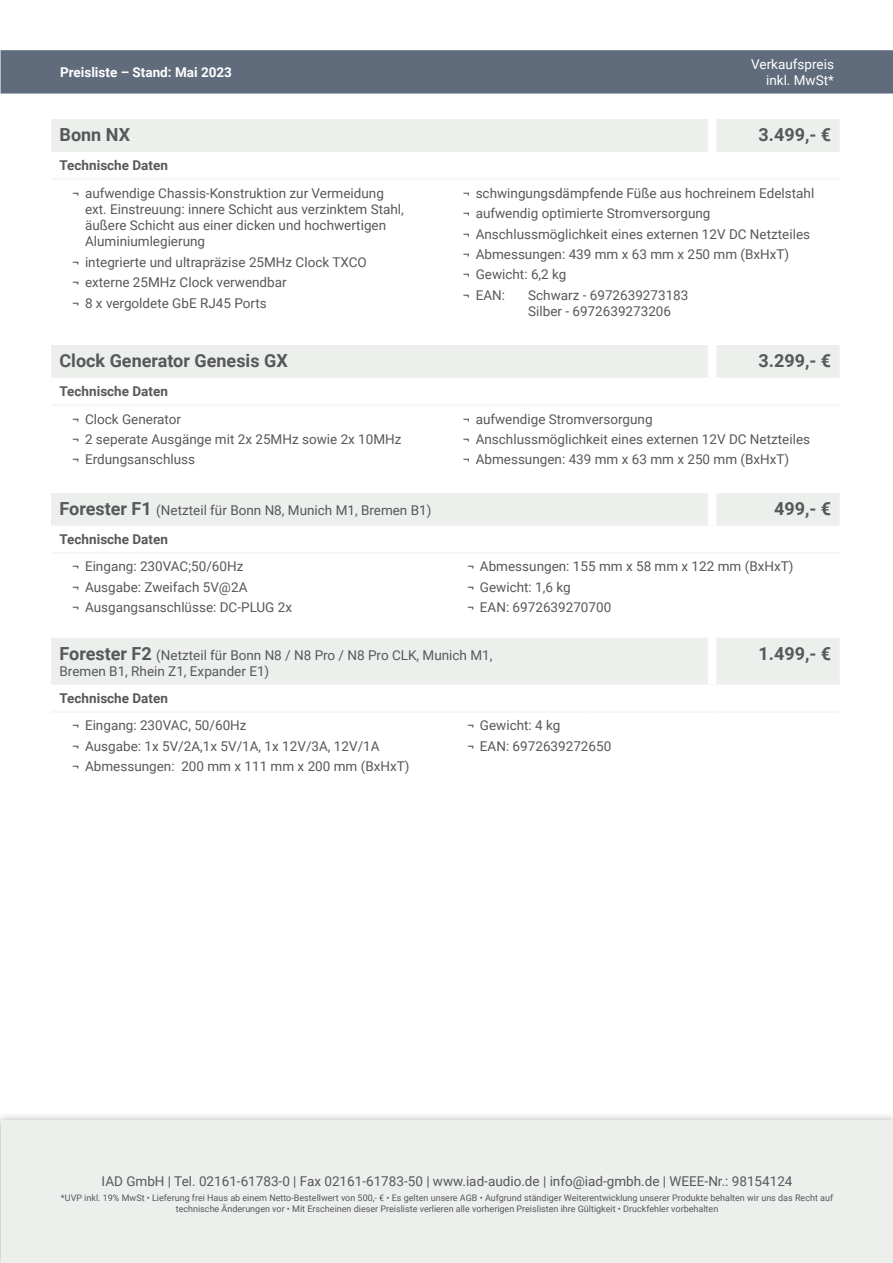
<style>
.page{position:relative;width:893px;height:1263px;background:#fff}
.page>*{position:absolute;margin:0;border:0;box-sizing:border-box;transform-origin:0 0}
.Artikel-Headline-VKP{font:700 18px "Roboto";color:#57585a}
.Artikel-Headline-Nam{font:700 18px "Roboto";color:#57585a}
.Artikel-Headline-Nam-2{font:13.5px/16.2px "Roboto";color:#57585a}
.Artikel-Subline{font:700 13.5px "Roboto";color:#57585a}
.t1{font:700 13.5px "Roboto";color:#fff}
.t2{font:13.5px/16.2px "Roboto";color:#fff;text-align:right}
.t3{font:9px/10.8px "Roboto";color:#57585a;text-align:center}
.s1{font-weight:700;font-size:18px}
</style>
<div class="page">
<div style="left:0;top:1112px;width:893px;height:151px;background:#231f20;opacity:.35"></div>
<div style="left:1px;top:1121px;width:892px;height:142px;background:#edefed"></div>
<div style="left:1px;top:50px;width:892px;height:44px;background:#606c7c"></div>
<div style="left:51px;top:493px;width:789px;height:33px;background:#edefed"></div>
<hr style="left:51px;top:552px;width:461px;height:2px;background:#f5f7f6">
<hr style="left:512px;top:552px;width:73px;height:2px;background:#f5f7f6">
<hr style="left:585px;top:552px;width:127px;height:2px;background:#f5f7f6">
<hr style="left:712px;top:552px;width:128px;height:2px;background:#f5f7f6">
<div style="left:708px;top:493px;width:8px;height:33px;background:#fff"></div>
<div style="left:51px;top:638px;width:789px;height:47px;background:#edefed"></div>
<hr style="left:51px;top:711px;width:461px;height:2px;background:#f5f7f6">
<hr style="left:512px;top:711px;width:73px;height:2px;background:#f5f7f6">
<hr style="left:585px;top:711px;width:127px;height:2px;background:#f5f7f6">
<hr style="left:712px;top:711px;width:128px;height:2px;background:#f5f7f6">
<div style="left:708px;top:638px;width:8px;height:47px;background:#fff"></div>
<div style="left:51px;top:119px;width:789px;height:33px;background:#edefed"></div>
<hr style="left:51px;top:178px;width:295px;height:2px;background:#f5f7f6">
<hr style="left:346px;top:178px;width:166px;height:2px;background:#f5f7f6">
<hr style="left:512px;top:178px;width:73px;height:2px;background:#f5f7f6">
<hr style="left:585px;top:178px;width:127px;height:2px;background:#f5f7f6">
<hr style="left:712px;top:178px;width:128px;height:2px;background:#f5f7f6">
<div style="left:708px;top:119px;width:8px;height:33px;background:#fff"></div>
<div style="left:51px;top:345px;width:789px;height:33px;background:#edefed"></div>
<hr style="left:51px;top:404px;width:295px;height:2px;background:#f5f7f6">
<hr style="left:346px;top:404px;width:166px;height:2px;background:#f5f7f6">
<hr style="left:512px;top:404px;width:73px;height:2px;background:#f5f7f6">
<hr style="left:585px;top:404px;width:127px;height:2px;background:#f5f7f6">
<hr style="left:712px;top:404px;width:128px;height:2px;background:#f5f7f6">
<div style="left:708px;top:345px;width:8px;height:33px;background:#fff"></div>
<p class="t1" style="left:60px;top:63px;width:173px">Preisliste – Stand: Mai 2023</p>
<p class="t2" style="left:751px;top:55px;width:84px">Verkaufspreis inkl. MwSt*</p>
<p class="Artikel-Headline-Nam" style="left:60px;top:122px;width:72px">Bonn NX</p>
<p class="Artikel-Headline-VKP" style="left:758px;top:122px;width:74px">3.499,- €</p>
<p class="Artikel-Subline" style="left:60px;top:156px;width:110px">Technische Daten</p>
<p class="Artikel-Headline-Nam-2" style="left:85px;top:184px;width:320px;text-indent:-13px">¬ aufwendige Chassis-Konstruktion zur Vermeidung ext. Einstreuung: innere Schicht aus verzinktem Stahl, äußere Schicht aus einer dicken und hochwertigen Aluminiumlegierung</p>
<p class="Artikel-Headline-Nam-2" style="left:72px;top:253px;width:296px">¬ integrierte und ultrapräzise 25MHz Clock TXCO</p>
<p class="Artikel-Headline-Nam-2" style="left:72px;top:274px;width:216px">¬ externe 25MHz Clock verwendbar</p>
<p class="Artikel-Headline-Nam-2" style="left:72px;top:294px;width:196px">¬ 8 x vergoldete GbE RJ45 Ports</p>
<p class="Artikel-Headline-Nam-2" style="left:463px;top:184px;width:353px">¬ schwingungsdämpfende Füße aus hochreinem Edelstahl</p>
<p class="Artikel-Headline-Nam-2" style="left:463px;top:205px;width:249px">¬ aufwendig optimierte Stromversorgung</p>
<p class="Artikel-Headline-Nam-2" style="left:463px;top:225px;width:349px">¬ Anschlussmöglichkeit eines externen 12V DC Netzteiles</p>
<p class="Artikel-Headline-Nam-2" style="left:463px;top:246px;width:328px">¬ Abmessungen: 439 mm x 63 mm x 250 mm (BxHxT)</p>
<p class="Artikel-Headline-Nam-2" style="left:463px;top:266px;width:105px">¬ Gewicht: 6,2 kg</p>
<p class="Artikel-Headline-Nam-2" style="left:463px;top:286px;width:44px">¬ EAN:</p>
<p class="Artikel-Headline-Nam-2" style="left:528px;top:286px;width:162px">Schwarz - 6972639273183<br>Silber - 6972639273206</p>
<p class="Artikel-Headline-Nam" style="left:60px;top:348px;width:230px">Clock Generator Genesis GX</p>
<p class="Artikel-Headline-VKP" style="left:758px;top:348px;width:74px">3.299,- €</p>
<p class="Artikel-Subline" style="left:60px;top:382px;width:110px">Technische Daten</p>
<p class="Artikel-Headline-Nam-2" style="left:72px;top:410px;width:110px">¬ Clock Generator</p>
<p class="Artikel-Headline-Nam-2" style="left:72px;top:431px;width:331px">¬ 2 seperate Ausgänge mit 2x 25MHz sowie 2x 10MHz</p>
<p class="Artikel-Headline-Nam-2" style="left:72px;top:451px;width:124px">¬ Erdungsanschluss</p>
<p class="Artikel-Headline-Nam-2" style="left:463px;top:410px;width:191px">¬ aufwendige Stromversorgung</p>
<p class="Artikel-Headline-Nam-2" style="left:463px;top:431px;width:349px">¬ Anschlussmöglichkeit eines externen 12V DC Netzteiles</p>
<p class="Artikel-Headline-Nam-2" style="left:463px;top:451px;width:328px">¬ Abmessungen: 439 mm x 63 mm x 250 mm (BxHxT)</p>
<p class="Artikel-Headline-Nam-2" style="left:60px;top:502px;width:373px"><span class="s1">Forester F1</span> (Netzteil für Bonn N8, Munich M1, Bremen B1)</p>
<p class="Artikel-Headline-VKP" style="left:774px;top:496px;width:59px">499,- €</p>
<p class="Artikel-Subline" style="left:60px;top:530px;width:110px">Technische Daten</p>
<p class="Artikel-Headline-Nam-2" style="left:72px;top:558px;width:173px">¬ Eingang: 230VAC;50/60Hz</p>
<p class="Artikel-Headline-Nam-2" style="left:72px;top:578px;width:177px">¬ Ausgabe: Zweifach 5V@2A</p>
<p class="Artikel-Headline-Nam-2" style="left:72px;top:599px;width:221px">¬ Ausgangsanschlüsse: DC-PLUG 2x</p>
<p class="Artikel-Headline-Nam-2" style="left:467px;top:558px;width:328px">¬ Abmessungen: 155 mm x 58 mm x 122 mm (BxHxT)</p>
<p class="Artikel-Headline-Nam-2" style="left:467px;top:578px;width:105px">¬ Gewicht: 1,6 kg</p>
<p class="Artikel-Headline-Nam-2" style="left:467px;top:599px;width:146px">¬ EAN: 6972639270700</p>
<p class="Artikel-Headline-Nam-2" style="left:60px;top:646px;width:434px"><span class="s1">Forester F2</span> (Netzteil für Bonn N8 / N8 Pro / N8 Pro CLK, Munich M1,<br>Bremen B1, Rhein Z1, Expander E1)</p>
<p class="Artikel-Headline-VKP" style="left:758px;top:641px;width:74px">1.499,- €</p>
<p class="Artikel-Subline" style="left:60px;top:689px;width:110px">Technische Daten</p>
<p class="Artikel-Headline-Nam-2" style="left:72px;top:717px;width:176px">¬ Eingang: 230VAC, 50/60Hz</p>
<p class="Artikel-Headline-Nam-2" style="left:72px;top:737px;width:309px">¬ Ausgabe: 1x 5V/2A,1x 5V/1A, 1x 12V/3A, 12V/1A</p>
<p class="Artikel-Headline-Nam-2" style="left:72px;top:758px;width:339px">¬ Abmessungen: 200 mm x 111 mm x 200 mm (BxHxT)</p>
<p class="Artikel-Headline-Nam-2" style="left:467px;top:717px;width:95px">¬ Gewicht: 4 kg</p>
<p class="Artikel-Headline-Nam-2" style="left:467px;top:737px;width:146px">¬ EAN: 6972639272650</p>
<p class="Artikel-Headline-Nam-2" style="left:102px;top:1173px;width:692px">IAD GmbH | Tel. 02161-61783-0 | Fax 02161-61783-50 | www.iad-audio.de | info@iad-gmbh.de | WEEE-Nr.: 98154124</p>
<p class="t3" style="left:61px;top:1192px;width:774px">*UVP inkl. 19% MwSt • Lieferung frei Haus ab einem Netto-Bestellwert von 500,- € • Es gelten unsere AGB • Aufgrund ständiger Weiterentwicklung unserer Produkte behalten wir uns das Recht auf technische Änderungen vor • Mit Erscheinen dieser Preisliste verlieren alle vorherigen Preislisten ihre Gültigkeit • Druckfehler vorbehalten</p>
</div>
